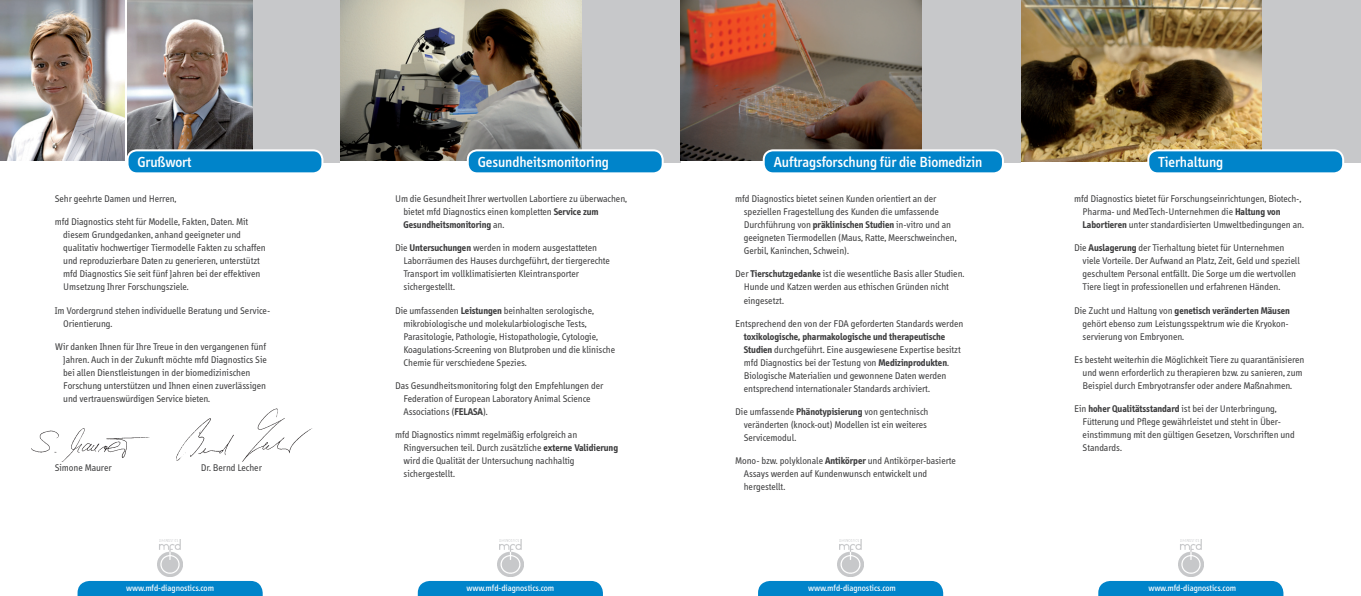
<style>
.page{position:relative;width:1361px;height:596px;background:#fff}
.page>*{position:absolute;margin:0;border:0;box-sizing:border-box;transform-origin:0 0}
.t1{font:500 15px "Info";color:#fff}
.t2{font:10px/13px "Info";color:#3e3e3f}
.t3{font:9px "Info";color:#fff}
.s1{font-weight:700}
</style>
<div class="page">
<div style="left:242px;top:0;width:98px;height:162px;background:#c7c8ca"></div>
<img style="left:1020px;top:0;width:242px;height:161px">
<div style="left:1262px;top:0;width:99px;height:162px;background:#c7c8ca"></div>
<div style="left:1148px;top:150px;width:195px;height:23px;background:#0084ca;border-radius:10px"></div>
<div style="left:1147px;top:149px;width:197px;height:25px;border:2px solid #fff;border-radius:10px"></div>
<div style="left:577px;top:0;width:103px;height:162px;background:#c7c8ca"></div>
<img style="left:340px;top:0;width:241px;height:161px">
<div style="left:468px;top:150px;width:195px;height:23px;background:#0084ca;border-radius:10px"></div>
<div style="left:467px;top:149px;width:197px;height:25px;border:2px solid #fff;border-radius:10px"></div>
<div style="left:922px;top:0;width:98px;height:162px;background:#c7c8ca"></div>
<img style="left:680px;top:0;width:242px;height:161px">
<div style="left:764px;top:150px;width:239px;height:23px;background:#0084ca;border-radius:10px"></div>
<div style="left:763px;top:149px;width:241px;height:25px;border:2px solid #fff;border-radius:10px"></div>
<svg style="left:78px;top:580px;width:185px;height:15px;background:#158ece"></svg>
<svg style="left:418px;top:580px;width:185px;height:15px;background:#158ece"></svg>
<svg style="left:758px;top:580px;width:185px;height:15px;background:#158ece"></svg>
<svg style="left:1098px;top:580px;width:185px;height:15px;background:#158ece"></svg>
<img style="left:157px;top:539px;width:26px;height:36px">
<img style="left:498px;top:539px;width:25px;height:36px">
<img style="left:838px;top:539px;width:25px;height:36px">
<img style="left:1178px;top:539px;width:25px;height:36px">
<img style="left:128px;top:0;width:124px;height:153px">
<img style="left:0;top:0;width:125px;height:161px">
<img style="left:186px;top:408px;width:127px;height:54px">
<img style="left:31px;top:428px;width:155px;height:34px">
<div style="left:128px;top:150px;width:194px;height:23px;background:#0084ca;border-radius:10px"></div>
<div style="left:127px;top:149px;width:196px;height:25px;border:2px solid #fff;border-radius:10px"></div>
<h1 class="t1" style="left:137px;top:153px;width:56px">Grußwort</h1>
<p class="t2" style="left:55px;top:192px;width:123px">Sehr geehrte Damen und Herren,</p>
<p class="t2" style="left:63px;top:215px;width:204px;text-indent:-8px">mfd Diagnostics steht für Modelle, Fakten, Daten. Mit diesem Grundgedanken, anhand geeigneter und qualitativ hochwertiger Tiermodelle Fakten zu schaffen und reproduzierbare Daten zu generieren, unterstützt mfd Diagnostics Sie seit fünf Jahren bei der effektiven Umsetzung Ihrer Forschungsziele.</p>
<p class="t2" style="left:63px;top:303px;width:208px;text-indent:-8px">Im Vordergrund stehen individuelle Beratung und Service-<br>Orientierung.</p>
<p class="t2" style="left:63px;top:339px;width:205px;text-indent:-8px">Wir danken Ihnen für Ihre Treue in den vergangenen fünf Jahren. Auch in der Zukunft möchte mfd Diagnostics Sie bei allen Dienstleistungen in der biomedizinischen Forschung unterstützen und Ihnen einen zuverlässigen und vertrauenswürdigen Service bieten.</p>
<p class="t2" style="left:55px;top:460px;width:58px">Simone Maurer</p>
<p class="t2" style="left:201px;top:460px;width:63px">Dr. Bernd Lecher</p>
<h1 class="t1" style="left:478px;top:153px;width:133px">Gesundheitsmonitoring</h1>
<p class="t2" style="left:403px;top:192px;width:225px;text-indent:-8px">Um die Gesundheit Ihrer wertvollen Labortiere zu überwachen, bietet mfd Diagnostics einen kompletten <span class="s1">Service zum<br>Gesundheitsmonitoring</span> an.</p>
<p class="t2" style="left:403px;top:241px;width:208px;text-indent:-8px">Die <span class="s1">Untersuchungen</span> werden in modern ausgestatteten Laborräumen des Hauses durchgeführt, der tiergerechte Transport im vollklimatisierten Kleintransporter sichergestellt.</p>
<p class="t2" style="left:403px;top:303px;width:213px;text-indent:-8px">Die umfassenden <span class="s1">Leistungen</span> beinhalten serologische, mikrobiologische und molekularbiologische Tests, Parasitologie, Pathologie, Histopathologie, Cytologie, Koagulations-Screening von Blutproben und die klinische Chemie für verschiedene Spezies.</p>
<p class="t2" style="left:403px;top:378px;width:201px;text-indent:-8px">Das Gesundheitsmonitoring folgt den Empfehlungen der<br>Federation of European Laboratory Animal Science<br>Associations (<span class="s1">FELASA</span>).</p>
<p class="t2" style="left:403px;top:427px;width:216px;text-indent:-8px">mfd Diagnostics nimmt regelmäßig erfolgreich an Ringversuchen teil. Durch zusätzliche <span class="s1">externe Validierung </span>wird die Qualität der Untersuchung nachhaltig sichergestellt.</p>
<h1 class="t1" style="left:774px;top:153px;width:210px">Auftragsforschung für die Biomedizin</h1>
<p class="t2" style="left:744px;top:192px;width:214px;text-indent:-8px">mfd Diagnostics bietet seinen Kunden orientiert an der speziellen Fragestellung des Kunden die umfassende Durchführung von <span class="s1">präklinischen Studien</span> in-vitro und an geeigneten Tiermodellen (Maus, Ratte, Meerschweinchen, Gerbil, Kaninchen, Schwein).</p>
<p class="t2" style="left:744px;top:267px;width:222px;text-indent:-8px">Der <span class="s1">Tierschutzgedanke</span> ist die wesentliche Basis aller Studien.<br>Hunde und Katzen werden aus ethischen Gründen nicht eingesetzt.</p>
<p class="t2" style="left:735px;top:316px;width:229px">Entsprechend den von der FDA geforderten Standards werden</p>
<p class="t2" style="left:744px;top:329px;width:218px"><span class="s1">toxikologische, pharmakologische und therapeutische Studien</span> durchgeführt. Eine ausgewiesene Expertise besitzt mfd Diagnostics bei der Testung von <span class="s1">Medizinprodukten</span>.<br>Biologische Materialien und gewonnene Daten werden entsprechend internationaler Standards archiviert.</p>
<p class="t2" style="left:744px;top:404px;width:186px;text-indent:-8px">Die umfassende <span class="s1">Phänotypisierung</span> von gentechnisch veränderten (knock-out) Modellen ist ein weiteres<br>Servicemodul.</p>
<p class="t2" style="left:744px;top:453px;width:214px;text-indent:-8px">Mono- bzw. polyklonale <span class="s1">Antikörper</span> und Antikörper-basierte<br>Assays werden auf Kundenwunsch entwickelt und hergestellt.</p>
<h1 class="t1" style="left:1158px;top:153px;width:67px">Tierhaltung</h1>
<p class="t2" style="left:1082px;top:192px;width:223px;text-indent:-8px">mfd Diagnostics bietet für Forschungseinrichtungen, Biotech-,<br>Pharma- und MedTech-Unternehmen die <span class="s1">Haltung von<br>Labortieren</span> unter standardisierten Umweltbedingungen an.</p>
<p class="t2" style="left:1082px;top:241px;width:219px;text-indent:-8px">Die <span class="s1">Auslagerung</span> der Tierhaltung bietet für Unternehmen viele Vorteile. Der Aufwand an Platz, Zeit, Geld und speziell geschultem Personal entfällt. Die Sorge um die wertvollen Tiere liegt in professionellen und erfahrenen Händen.</p>
<p class="t2" style="left:1082px;top:303px;width:209px;text-indent:-8px">Die Zucht und Haltung von <span class="s1">genetisch veränderten Mäusen </span>gehört ebenso zum Leistungsspektrum wie die Kryokon&shy;servierung von Embryonen.</p>
<p class="t2" style="left:1082px;top:352px;width:223px;text-indent:-8px">Es besteht weiterhin die Möglichkeit Tiere zu quarantänisieren und wenn erforderlich zu therapieren bzw. zu sanieren, zum<br>Beispiel durch Embryotransfer oder andere Maßnahmen.</p>
<p class="t2" style="left:1082px;top:401px;width:214px;text-indent:-8px">Ein <span class="s1">hoher Qualitätsstandard</span> ist bei der Unterbringung, Fütterung und Pflege gewährleistet und steht in Über&shy;einstimmung mit den gültigen Gesetzen, Vorschriften und Standards.</p>
<p class="t3" style="left:126px;top:583px;width:89px">www.mfd-diagnostics.com</p>
<p class="t3" style="left:466px;top:583px;width:89px">www.mfd-diagnostics.com</p>
<p class="t3" style="left:808px;top:583px;width:89px">www.mfd-diagnostics.com</p>
<p class="t3" style="left:1148px;top:583px;width:89px">www.mfd-diagnostics.com</p>
</div>
